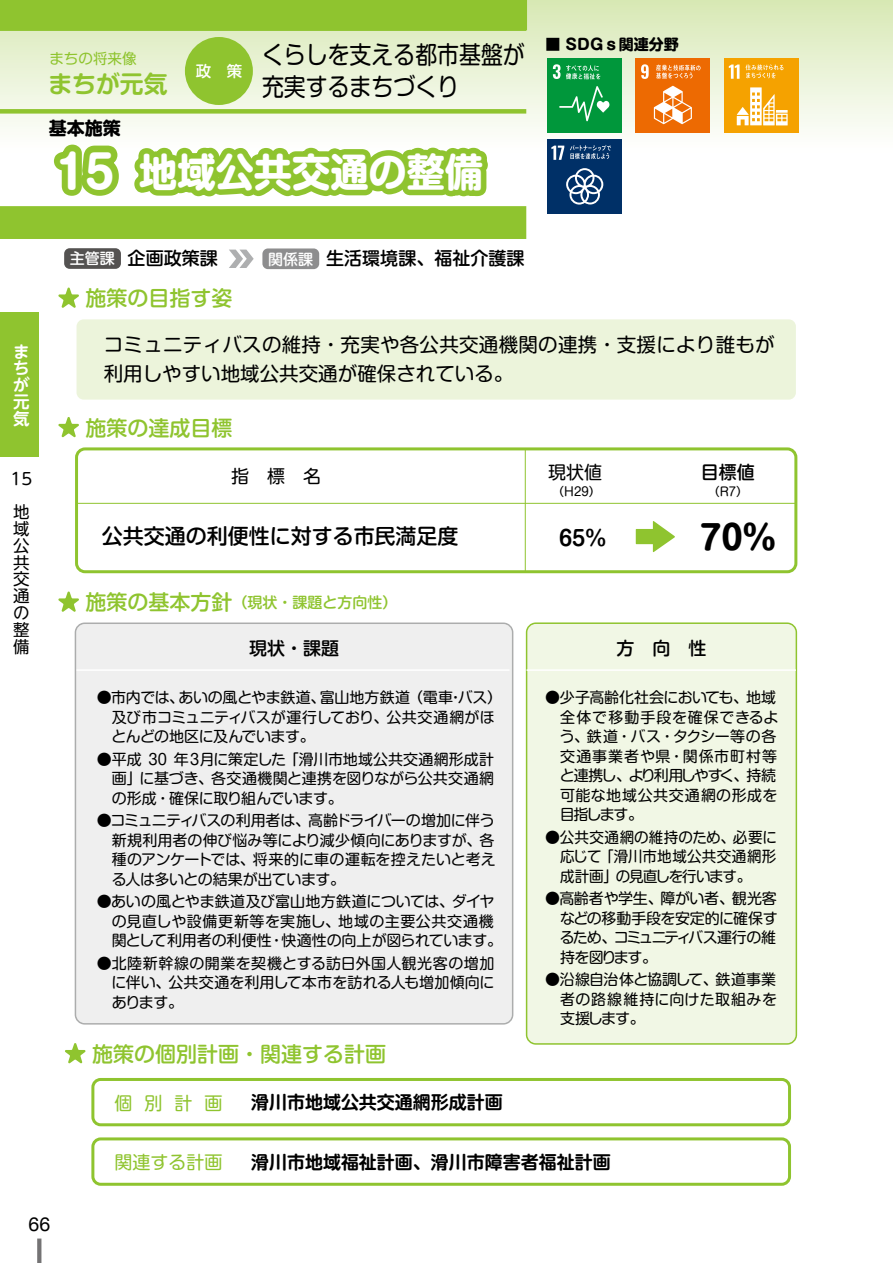
<style>
.page{position:relative;width:893px;height:1263px;background:#fff}
.page>*{position:absolute;margin:0;border:0;box-sizing:border-box;transform-origin:0 0}
.t1{font:700 39.15px "Shin M Go Pro";color:#fff}
.t2{font:700 33px "Shin M Go Pro";color:#000}
.t3{font:24.6px/32px "Shin M Go Pro";color:#000;scale:.89 1}
.t4{font:700 23.85px "Shin M Go Pro De";color:#8fc42f}
.t5{font:500 21px "Shin M Go Pro";color:#8fc42f}
.t6{font:500 21px "Shin M Go Pro";color:#000}
.t7{font:700 21px "Shin M Go Pro De";color:#000}
.t8{font:19.5px/28.5px "Shin M Go Pro";letter-spacing:.015em;color:#000}
.t9{font:19.5px "Helvetica Neue";color:#000}
.t10{font:500 18px "Shin M Go Pro";color:#000}
.t11{font:700 18px "Shin M Go Pro De";color:#000}
.t12{font:18px "Shin M Go Pro";color:#8fc42f}
.t13{font:18px "Shin M Go Pro";color:#000}
.t14{font:700 18px "Shin M Go Pro";color:#000}
.t15{font:16.5px/16.8px "UD Shin M Go Pro";color:#000}
.t16{font:700 16.5px/16.8px "UD Shin M Go Pro De";color:#fff;text-align:justify}
.t17{font:500 15.45px "Shin M Go Pro";color:#fff}
.t18{font:15px/19.5px "Shin M Go Pro";letter-spacing:-.01em;color:#000;text-align:justify}
.t19{font:15px/19.5px "Shin M Go Pro";letter-spacing:.02em;color:#000}
.t20{font:500 15px "Shin M Go Pro";color:#8fc42f}
.t21{font:700 15px "Shin M Go Pro";color:#000}
.t22{font:14.55px "Shin M Go Pro";color:#8fc42f}
.t23{font:12px "Shin M Go Pro";color:#000}
.s1{font-size:45px}
.s2{font-size:15px;color:#fff}
.s3{font-size:21px}
</style>
<div class="page">
<div style="left:0;top:0;width:893px;height:154px;background:linear-gradient(to bottom,#d8e8b5,#fff)"></div>
<div style="left:547px;top:58px;width:75px;height:75px;background:#00973b"></div>
<svg style="left:553px;top:64px;width:7px;height:15px"></svg>
<svg style="left:559px;top:86px;width:50px;height:35px"></svg>
<svg style="left:566px;top:65px;width:34px;height:14px"></svg>
<div style="left:635px;top:58px;width:75px;height:75px;background:#ed6a02"></div>
<svg style="left:641px;top:64px;width:8px;height:15px"></svg>
<svg style="left:654px;top:86px;width:38px;height:38px"></svg>
<svg style="left:656px;top:65px;width:44px;height:13px"></svg>
<div style="left:724px;top:58px;width:75px;height:75px;background:#f5a200"></div>
<svg style="left:729px;top:65px;width:10px;height:14px"></svg>
<svg style="left:737px;top:87px;width:51px;height:38px"></svg>
<svg style="left:745px;top:64px;width:38px;height:14px"></svg>
<div style="left:547px;top:139px;width:75px;height:75px;background:#003067"></div>
<svg style="left:551px;top:146px;width:13px;height:14px"></svg>
<svg style="left:566px;top:168px;width:37px;height:37px"></svg>
<svg style="left:570px;top:145px;width:41px;height:14px"></svg>
<div style="left:77px;top:319px;width:719px;height:81px;background:#ecf4db;border-radius:7px"></div>
<svg style="left:58px;top:417px;width:21px;height:21px"></svg>
<div style="left:75px;top:447px;width:722px;height:126px;border:3px solid #8fc42f;border-radius:9px"></div>
<hr style="left:77px;top:503px;width:719px;height:1px;background:#8fc42f">
<hr style="left:525px;top:449px;width:1px;height:123px;background:#8fc42f">
<svg style="left:58px;top:591px;width:21px;height:21px"></svg>
<svg style="left:65px;top:1043px;width:21px;height:21px"></svg>
<div style="left:91px;top:1078px;width:700px;height:48px;border:3px solid #8fc42f;border-radius:8px"></div>
<div style="left:91px;top:1137px;width:700px;height:49px;border:3px solid #8fc42f;border-radius:8px"></div>
<div style="left:75px;top:622px;width:438px;height:402px;background:#efefef"></div>
<div style="left:526px;top:622px;width:271px;height:423px;background:#f1f7e5"></div>
<hr style="left:77px;top:669px;width:432px;height:2px;background:#fff">
<hr style="left:526px;top:669px;width:270px;height:2px;background:#fff">
<svg style="left:0;top:0;width:528px;height:344px"></svg>
<div style="left:185px;top:37px;width:68px;height:68px;background:#8fc42f;border-radius:50%"></div>
<svg style="left:653px;top:521px;width:22px;height:31px"></svg>
<div style="left:636px;top:529px;width:18px;height:15px;background:#8fc42f"></div>
<svg style="left:37px;top:1238px;width:4px;height:25px"></svg>
<div style="left:0;top:313px;width:38px;height:144px;background:#8fc42f"></div>
<p class="t22" style="left:49px;top:47px;width:89px">まちの将来像</p>
<h3 class="t3" style="left:262px;top:36px;width:297px">くらしを支える都市基盤が充実するまちづくり</h3>
<p class="t17" style="left:196px;top:58px;width:48px">政　策</p>
<h3 class="t4" style="left:48px;top:65px;width:121px">まちが元気</h3>
<p class="t14" style="left:49px;top:114px;width:73px">基本施策</p>
<h1 class="t1" style="left:56px;top:140px;width:429px"><span class="s1">15</span> 地域公共交通の整備</h1>
<p class="t21" style="left:546px;top:32px;width:135px">■ SDGｓ関連分野</p>
<p class="t16" style="left:13px;top:342px;width:18px">まちが元気</p>
<p class="t15" style="left:10px;top:461px;width:24px;line-height:33.6px">15地</p>
<p class="t15" style="left:13px;top:520px;width:18px;text-align:justify">域公共交通の整備</p>
<p class="t10" style="left:70px;top:244px;width:149px"><span class="s2">主管課</span> 企画政策課</p>
<p class="t10" style="left:268px;top:244px;width:258px"><span class="s2">関係課</span> 生活環境課、福祉介護課</p>
<h3 class="t5" style="left:85px;top:281px;width:149px">施策の目指す姿</h3>
<h3 class="t8" style="left:104px;top:328px;width:672px">コミュニティバスの維持・充実や各公共交通機関の連携・支援により誰もが利用しやすい地域公共交通が確保されている。</h3>
<h3 class="t5" style="left:85px;top:410px;width:149px">施策の達成目標</h3>
<p class="t13" style="left:231px;top:462px;width:91px">指　標　名</p>
<h3 class="t6" style="left:102px;top:519px;width:358px">公共交通の利便性に対する市民満足度</h3>
<p class="t20" style="left:85px;top:590px;width:314px"><span class="s3">施策の基本方針</span>（現状・課題と方向性）</p>
<p class="t13" style="left:548px;top:458px;width:55px">現状値</p>
<p class="t23" style="left:552px;top:482px;width:50px">（H29）</p>
<p class="t10" style="left:701px;top:458px;width:55px">目標値</p>
<p class="t23" style="left:708px;top:482px;width:42px">（R7）</p>
<h3 class="t7" style="left:559px;top:520px;width:49px">65%</h3>
<h2 class="t2" style="left:700px;top:510px;width:77px">70%</h2>
<p class="t10" style="left:249px;top:633px;width:91px">現状・課題</p>
<p class="t10" style="left:616px;top:633px;width:91px">方　向　性</p>
<p class="t18" style="left:112px;top:686px;width:392px;text-align:left;text-indent:-15px">●市内では、あいの風とやま鉄道、富山地方鉄道（電車・バス）及び市コミュニティバスが運行しており、公共交通網がほとんどの地区に及んでいます。</p>
<p class="t18" style="left:112px;top:747px;width:384px;text-indent:-15px">●平成 30 年３月に策定した「滑川市地域公共交通網形成計画」に基づき、各交通機関と連携を図りながら公共交通網の形成・確保に取り組んでいます。</p>
<p class="t18" style="left:112px;top:809px;width:386px;text-indent:-15px">●コミュニティバスの利用者は、高齢ドライバーの増加に伴う新規利用者の伸び悩み等により減少傾向にありますが、各種のアンケートでは、将来的に車の運転を控えたいと考える人は多いとの結果が出ています。</p>
<p class="t18" style="left:112px;top:890px;width:392px;text-align:left;text-indent:-15px">●あいの風とやま鉄道及び富山地方鉄道については、ダイヤの見直しや設備更新等を実施し、地域の主要公共交通機関として利用者の利便性・快適性の向上が図られています。</p>
<p class="t18" style="left:112px;top:951px;width:385px;text-indent:-15px">●北陸新幹線の開業を契機とする訪日外国人観光客の増加に伴い、公共交通を利用して本市を訪れる人も増加傾向にあります。</p>
<p class="t19" style="left:560px;top:686px;width:220px;text-indent:-15px">●少子高齢化社会においても、地域全体で移動手段を確保できるよう、鉄道・バス・タクシー等の各交通事業者や県・関係市町村等と連携し、より利用しやすく、持続可能な地域公共交通網の形成を目指します。</p>
<p class="t18" style="left:560px;top:826px;width:218px;text-indent:-15px">●公共交通網の維持のため、必要に応じて「滑川市地域公共交通網形成計画」の見直しを行います。</p>
<p class="t18" style="left:560px;top:887px;width:219px;text-indent:-15px">●高齢者や学生、障がい者、観光客などの移動手段を安定的に確保するため、コミュニティバス運行の維持を図ります。</p>
<p class="t18" style="left:560px;top:968px;width:219px;text-indent:-15px">●沿線自治体と協調して、鉄道事業者の路線維持に向けた取組みを支援します。</p>
<h3 class="t5" style="left:92px;top:1037px;width:296px">施策の個別計画・関連する計画</h3>
<p class="t12" style="left:114px;top:1088px;width:109px">個別計画</p>
<p class="t11" style="left:251px;top:1088px;width:253px">滑川市地域公共交通網形成計画</p>
<p class="t12" style="left:114px;top:1148px;width:109px">関連する計画</p>
<p class="t11" style="left:251px;top:1147px;width:361px">滑川市地域福祉計画、滑川市障害者福祉計画</p>
<h3 class="t9" style="left:28px;top:1209px;width:23px">66</h3>
</div>
